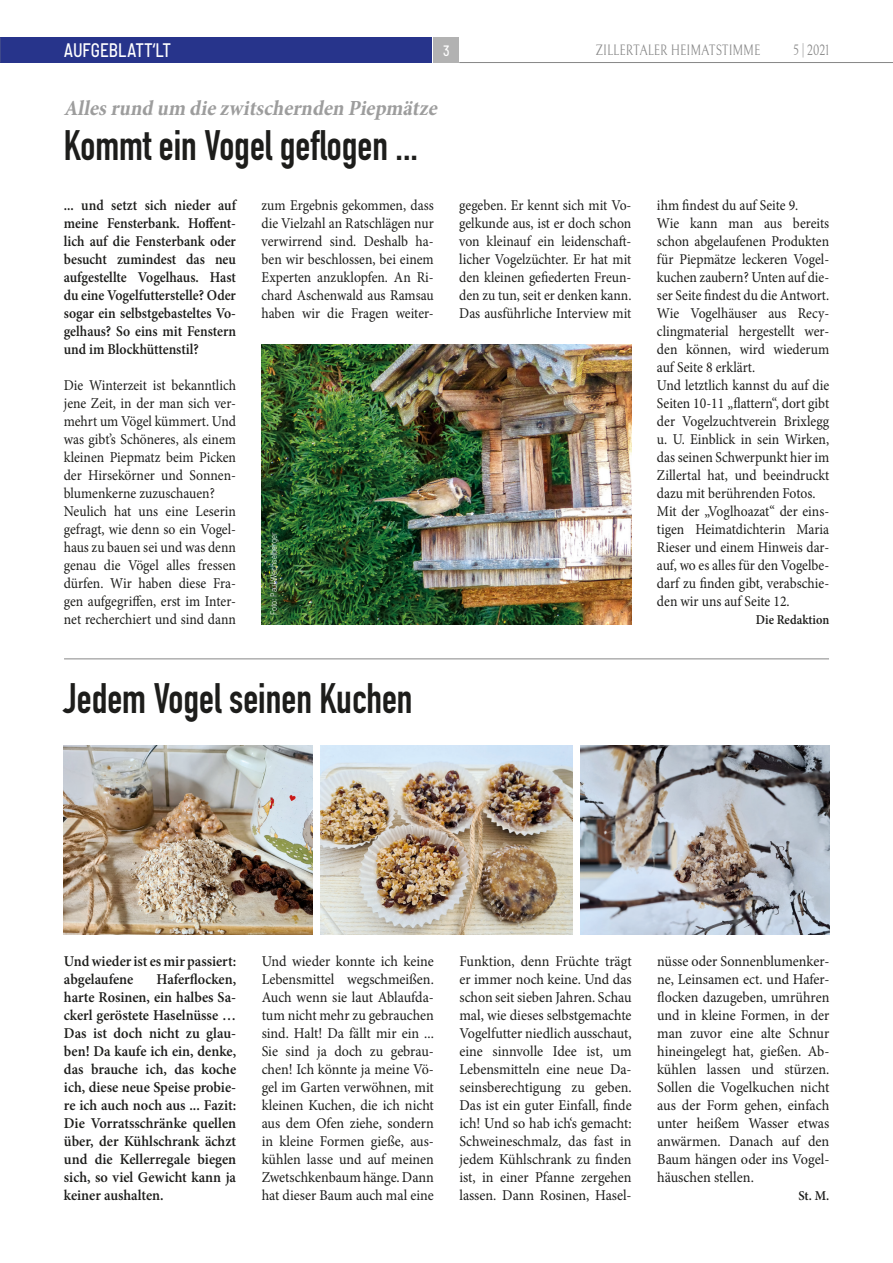
<style>
.page{position:relative;width:893px;height:1263px;background:#fff}
.page>*{position:absolute;margin:0;border:0;box-sizing:border-box;transform-origin:0 0}
.t1{font:42px "DIN Engschrift";color:#1d1d1b;scale:.96 1}
.t2{font:italic 700 condensed 21.75px "Minion Pro";color:#9d9d9d}
.t3{font:500 semi-condensed 19.5px "Barlow";color:#fff;scale:.88 1}
.t4{font:15px/18px "Minion Pro";color:#1d1d1b;scale:.91 1}
.t5{font:15px/18px "Minion Pro";color:#1d1d1b;text-align:justify;scale:.94 1}
.t6{font:600 15px/18px "Minion Pro";color:#1d1d1b;scale:.95 1}
.t7{font:600 15px/18px "Minion Pro";color:#1d1d1b;text-align:justify;scale:.91 1}
.t8{font:500 semi-condensed 15px "Barlow";color:#fff;scale:.88 1}
.t9{font:14.85px "Bellefair";color:#878787;scale:.82 1}
.t10{font:600 13.5px "Minion Pro";color:#1d1d1b;scale:.91 1}
.t11{font:600 13.5px "Minion Pro";color:#1d1d1b;scale:.95 1}
.t12{font:300 semi-condensed 9px "Barlow";color:#fff;scale:.95 1}
</style>
<div class="page">
<hr style="left:459px;top:62px;width:434px;height:1px;background:#878787">
<div style="left:0;top:37px;width:431px;height:26px;background:#27348b"></div>
<div style="left:434px;top:37px;width:25px;height:26px;background:#b2b2b2"></div>
<img style="left:320px;top:745px;width:252px;height:190px">
<img style="left:64px;top:745px;width:249px;height:190px">
<img style="left:580px;top:745px;width:249px;height:190px">
<hr style="left:64px;top:659px;width:765px;height:1px;background:#878787">
<img style="left:262px;top:344px;width:369px;height:280px">
<h3 class="t3" style="left:64px;top:38px;width:124px">AUFGEBLATT‘LT</h3>
<p class="t8" style="left:443px;top:42px;width:9px">3</p>
<p class="t9" style="left:595px;top:42px;width:203px">ZILLERTALER HEIMATSTIMME</p>
<p class="t9" style="left:793px;top:42px;width:45px">5 | 2021</p>
<h2 class="t2" style="left:64px;top:93px;width:380px">Allesrund um diezwitschernden Piepmätze</h2>
<h1 class="t1" style="left:64px;top:121px;width:371px">Kommt ein Vogel geflogen ...</h1>
<p class="t7" style="left:64px;top:196px;width:191px">... und setzt sich nieder auf meine Fensterbank. Hoffent&shy;lich auf die Fensterbank oder besucht zumindest das neu aufgestellte Vogelhaus. Hast du eine Vogelfutterstelle? Oder sogar ein selbstgebasteltes Vo&shy;gelhaus? So eins mit Fenstern und im Blockhüttenstil?</p>
<p class="t4" style="left:64px;top:376px;width:191px">Die Winterzeit ist bekanntlich jene Zeit, in der man sich ver&shy;mehrt um Vögel kümmert. Und was gibt’s Schöneres, als einem kleinen Piepmatz beim Picken der Hirsekörner und Sonnen&shy;blumenkerne zuzuschauen?<br>Neulich hat uns eine Leserin gefragt, wie denn so ein Vogel&shy;haus zu bauen sei und was denn genau die Vögel alles fressen dürfen. Wir haben diese Fra&shy;gen aufgegriffen, erst im Inter&shy;net recherchiert und sind dann</p>
<p class="t4" style="left:261px;top:196px;width:191px;text-align:justify">zum Ergebnis gekommen, dass die Vielzahl an Ratschlägen nur verwirrend sind. Deshalb ha&shy;ben wir beschlossen, bei einem Experten anzuklopfen. An Ri&shy;chard Aschenwald aus Ramsau haben wir die Fragen weiter-</p>
<p class="t4" style="left:459px;top:196px;width:191px;text-align:justify">gegeben. Er kennt sich mit Vo&shy;gelkunde aus, ist er doch schon von kleinauf ein leidenschaft&shy;licher Vogelzüchter. Er hat mit den kleinen gefiederten Freun&shy;den zu tun, seit er denken kann.<br>Das ausführliche Interview mit</p>
<p class="t4" style="left:657px;top:196px;width:191px">ihm findest du auf Seite 9.<br>Wie kann man aus bereits schon abgelaufenen Produkten für Piepmätze leckeren Vogel&shy;kuchen zaubern? Unten auf die&shy;ser Seite findest du die Antwort.<br>Wie Vogelhäuser aus Recy&shy;clingmaterial hergestellt wer&shy;den können, wird wiederum auf Seite 8 erklärt.<br>Und letztlich kannst du auf die<br>Seiten 10-11 „flattern“, dort gibt der Vogelzuchtverein Brixlegg u. U. Einblick in sein Wirken, das seinen Schwerpunkt hier im<br>Zillertal hat, und beeindruckt dazu mit berührenden Fotos.<br>Mit der „Voglhoazat“ der eins&shy;tigen Heimatdichterin Maria<br>Rieser und einem Hinweis dar&shy;auf, wo es alles für den Vogelbe&shy;darf zu finden gibt, verabschie&shy;den wir uns auf Seite 12.</p>
<p class="t10" style="left:756px;top:610px;width:82px">Die Redaktion</p>
<p class="t12" style="left:268px;top:615px;width:89px;rotate:-90deg">Foto: Paul Wechselberger</p>
<h1 class="t1" style="left:64px;top:674px;width:365px">Jedem Vogel seinen Kuchen</h1>
<p class="t6" style="left:64px;top:952px;width:183px">Und wieder ist es mir passiert: abgelaufene</p>
<p class="t6" style="left:64px;top:970px;width:183px;text-align:justify;text-indent:93px">Haferflocken, harte Rosinen, ein halbes Sa&shy;ckerl geröstete Haselnüsse … Das ist doch nicht zu glau&shy;ben! Da kaufe ich ein, denke, das brauche ich, das koche ich, diese neue Speise probie&shy;re ich auch noch aus ... Fazit:<br>Die Vorratsschränke quellen über, der Kühlschrank ächzt und die Kellerregale biegen sich, so viel Gewicht kann ja keiner aushalten.</p>
<p class="t5" style="left:262px;top:952px;width:185px">Und wieder konnte ich keine Lebensmittel wegschmeißen.<br>Auch wenn sie laut Ablaufda&shy;tum nicht mehr zu gebrauchen sind. Halt! Da fällt mir ein ...<br>Sie sind ja doch zu gebrau&shy;chen! Ich könnte ja meine Vö&shy;gel im Garten verwöhnen, mit kleinen Kuchen, die ich nicht aus dem Ofen ziehe, sondern in kleine Formen gieße, aus&shy;kühlen lasse und auf meinen Zwetschkenbaum hänge. Dann hat dieser Baum auch mal eine</p>
<p class="t5" style="left:459px;top:952px;width:185px">Funktion, denn Früchte trägt er immer noch keine. Und das schon seit sieben Jahren. Schau mal, wie dieses selbstgemachte Vogelfutter niedlich ausschaut, eine sinnvolle Idee ist, um Lebensmitteln eine neue Da&shy;seinsberechtigung zu geben.<br>Das ist ein guter Einfall, finde ich! Und so hab ich‘s gemacht:<br>Schweineschmalz, das fast in jedem Kühlschrank zu finden ist, in einer Pfanne zergehen lassen. Dann Rosinen, Hasel-</p>
<p class="t5" style="left:657px;top:952px;width:185px">nüsse oder Sonnenblumenker&shy;ne, Leinsamen ect. und Hafer&shy;flocken dazugeben, umrühren und in kleine Formen, in der man zuvor eine alte Schnur hineingelegt hat, gießen. Ab&shy;kühlen lassen und stürzen.<br>Sollen die Vogelkuchen nicht aus der Form gehen, einfach unter heißem Wasser etwas anwärmen. Danach auf den Baum hängen oder ins Vogel&shy;häuschen stellen.</p>
<p class="t11" style="left:798px;top:1186px;width:34px">St. M.</p>
</div>
